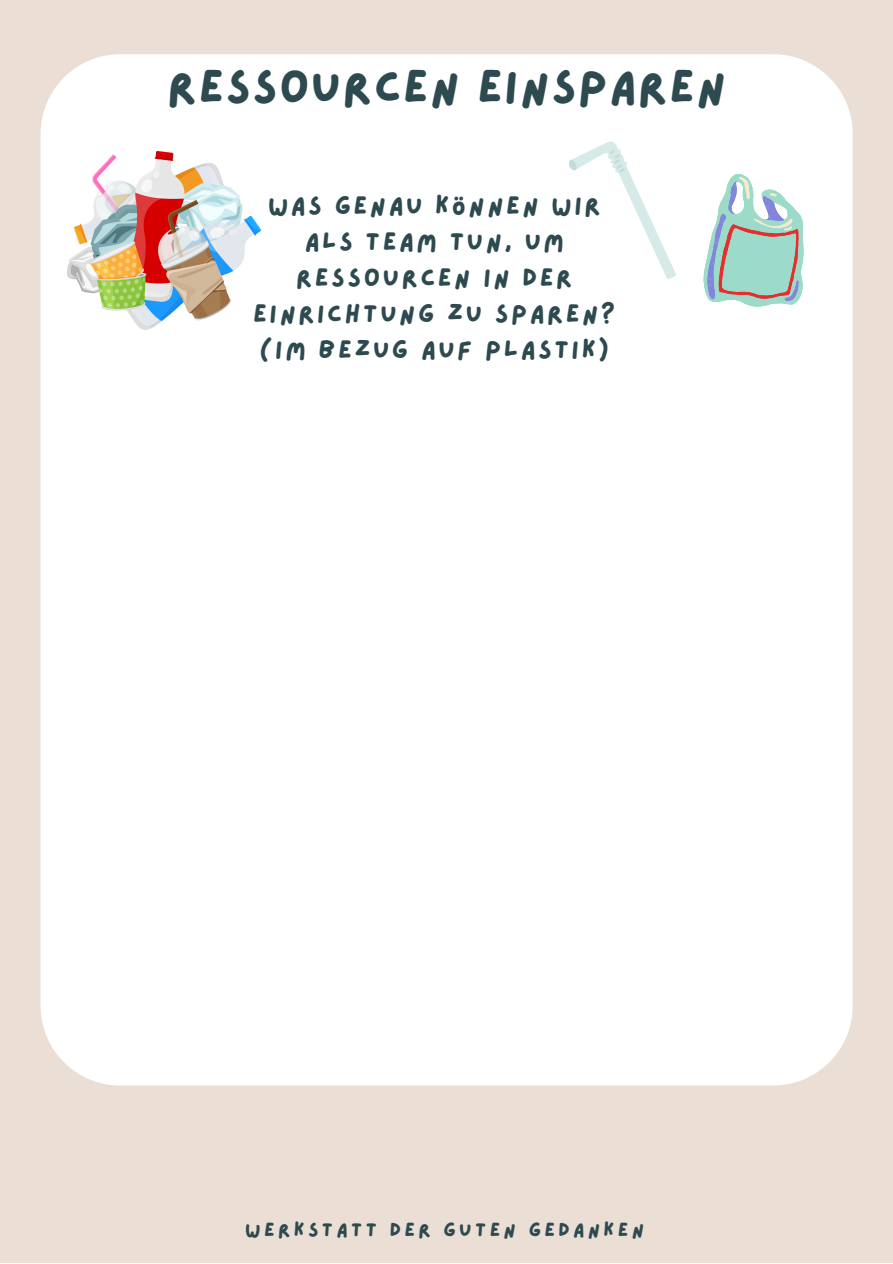
<style>
.page{position:relative;width:893px;height:1264px;background:#fff}
.page>*{position:absolute;margin:0;border:0;box-sizing:border-box;transform-origin:0 0}
.t1{font:46.5px "Lazydog";letter-spacing:.04em;color:#2d4a50}
.t2{font:25.5px/36px "Lazydog";letter-spacing:.1em;color:#2d4a50;text-align:center}
.t3{font:19.5px "Lazydog";letter-spacing:.175em;color:#2d4a50}
</style>
<div class="page">
<div style="left:0;top:0;width:892px;height:1262px;background:#ebded4"></div>
<div style="left:41px;top:54px;width:811px;height:1031px;background:#fff;border-radius:79px"></div>
<img style="left:67px;top:152px;width:193px;height:177px">
<svg style="left:569px;top:141px;width:107px;height:138px"></svg>
<svg style="left:703px;top:174px;width:100px;height:132px"></svg>
<h1 class="t1" style="left:167px;top:65px;width:560px">RESSOURCEN EINSPAREN</h1>
<p class="t2" style="left:253px;top:189px;width:364px">WAS GENAU KÖNNEN WIR<br>ALS TEAM TUN, UM<br>RESSOURCEN IN DER<br>EINRICHTUNG ZU SPAREN? (IM BEZUG AUF PLASTIK)</p>
<p class="t3" style="left:245px;top:1219px;width:400px">WERKSTATT DER GUTEN GEDANKEN</p>
</div>
